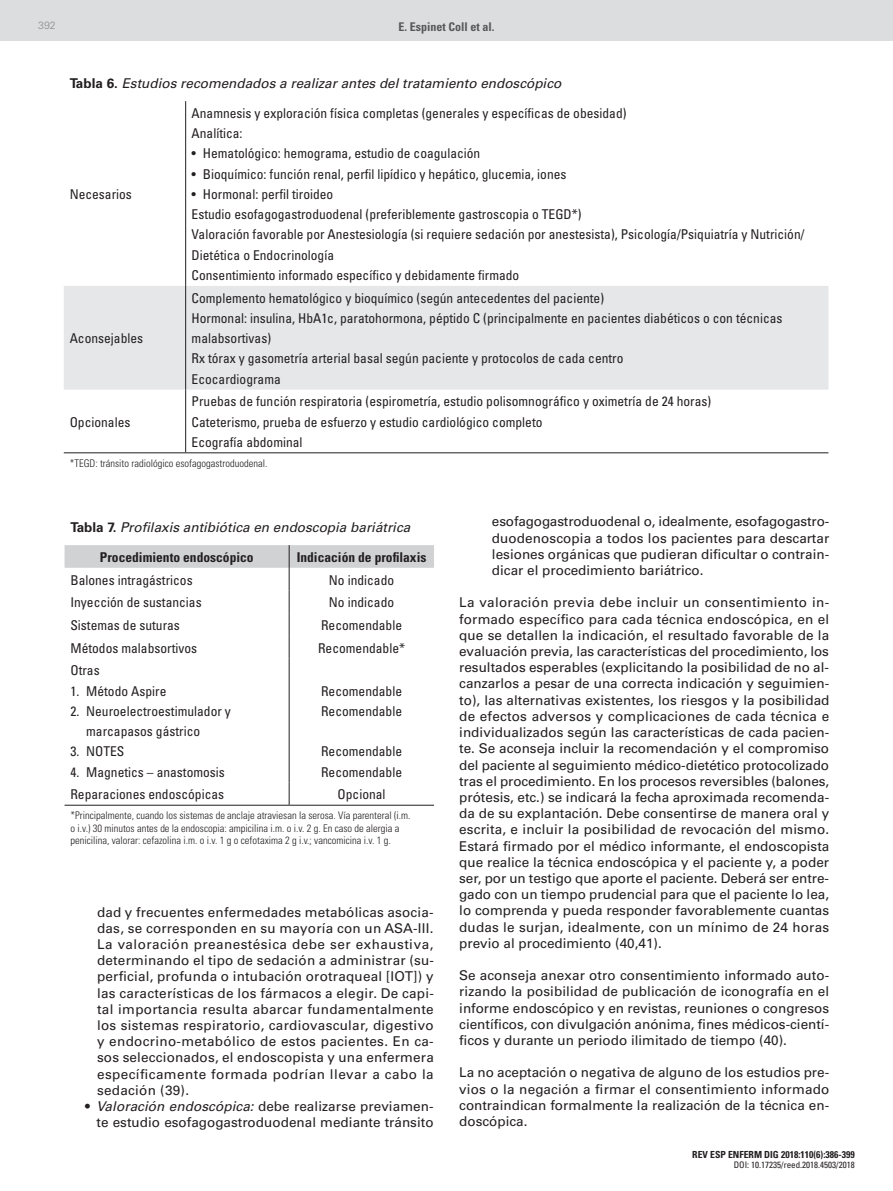
<style>
.page{position:relative;width:893px;height:1191px;background:#fff}
.page>*{position:absolute;margin:0;border:0;box-sizing:border-box;transform-origin:0 0}
.t1{font:13.5px/16.2px "Univers";color:#231f20;text-align:justify}
.t2{font:condensed 13.5px/20.2px "Univers";color:#231f20}
.t3{font:italic 13.5px/29.4px "Univers";color:#231f20}
.t4{font:700 condensed 13.5px "Univers";color:#231f20}
.t5{font:700 condensed 12px "Univers";color:#57585a}
.t6{font:300 condensed 10.5px/12px "Univers";color:#231f20}
.t7{font:300 10.5px "Univers";color:#8a8c8f}
.t8{font:700 condensed 9.75px "Univers";color:#231f20}
.t9{font:condensed 9px "Univers";color:#231f20}
.s1{font-weight:700;font-style:normal}
.s2{font-weight:700;font-style:normal;font-stretch:condensed}
.s3{font-style:italic}
</style>
<div class="page">
<div style="left:0;top:0;width:893px;height:40px;background:#dcdddf"></div>
<div style="left:64px;top:286px;width:764px;height:103px;background:#e6e7e9"></div>
<hr style="left:185px;top:101px;width:1px;height:185px;background:#231f20">
<hr style="left:185px;top:286px;width:1px;height:103px;background:#231f20">
<hr style="left:185px;top:389px;width:1px;height:63px;background:#231f20">
<hr style="left:64px;top:452px;width:122px;height:1px;background:#231f20">
<hr style="left:186px;top:452px;width:642px;height:1px;background:#231f20">
<svg style="left:65px;top:545px;width:369px;height:113px"></svg>
<hr style="left:289px;top:658px;width:1px;height:124px;background:#231f20">
<svg style="left:289px;top:782px;width:1px;height:23px"></svg>
<hr style="left:65px;top:805px;width:224px;height:1px;background:#231f20">
<hr style="left:289px;top:805px;width:145px;height:1px;background:#231f20">
<p class="t7" style="left:38px;top:19px;width:19px">392</p>
<p class="t5" style="left:398px;top:19px;width:97px">E. Espinet Coll et al.</p>
<p class="t3" style="left:70px;top:69px;width:493px"><span class="s1">Tabla 6.</span> Estudios recomendados a realizar antes del tratamiento endoscópico</p>
<p class="t2" style="left:70px;top:184px;width:64px">Necesarios</p>
<p class="t2" style="left:70px;top:328px;width:75px">Aconsejables</p>
<p class="t2" style="left:192px;top:103px;width:436px">Anamnesis y exploración física completas (generales y específicas de obesidad)<br>Analítica:</p>
<p class="t2" style="left:192px;top:143px;width:290px">• Hematológico: hemograma, estudio de coagulación</p>
<p class="t2" style="left:192px;top:163px;width:376px">• Bioquímico: función renal, perfil lipídico y hepático, glucemia, iones</p>
<p class="t2" style="left:192px;top:184px;width:614px">• Hormonal: perfil tiroideo<br>Estudio esofagogastroduodenal (preferiblemente gastroscopia o TEGD*)<br>Valoración favorable por Anestesiología (si requiere sedación por anestesista), Psicología/Psiquiatría y Nutrición/ Dietética o Endocrinología<br>Consentimiento informado específico y debidamente firmado</p>
<p class="t2" style="left:192px;top:287px;width:592px">Complemento hematológico y bioquímico (según antecedentes del paciente)<br>Hormonal: insulina, HbA1c, paratohormona, péptido C (principalmente en pacientes diabéticos o con técnicas malabsortivas)<br>Rx tórax y gasometría arterial basal según paciente y protocolos de cada centro<br>Ecocardiograma</p>
<p class="t2" style="left:192px;top:391px;width:521px">Pruebas de función respiratoria (espirometría, estudio polisomnográfico y oximetría de 24 horas)<br>Cateterismo, prueba de esfuerzo y estudio cardiológico completo<br>Ecografía abdominal</p>
<p class="t6" style="left:70px;top:457px;width:199px">*TEGD: tránsito radiológico esofagogastroduodenal.</p>
<p class="t2" style="left:70px;top:411px;width:62px">Opcionales</p>
<p class="t3" style="left:100px;top:513px;width:312px;text-indent:-29px"><span class="s1">Tabla 7.</span> Profilaxis antibiótica en endoscopia bariátrica<br><span class="s2">Procedimiento endoscópico</span></p>
<p class="t4" style="left:297px;top:549px;width:131px">Indicación de profilaxis</p>
<p class="t2" style="left:70px;top:569px;width:124px">Balones intragástricos</p>
<p class="t2" style="left:329px;top:569px;width:67px">No indicado</p>
<p class="t2" style="left:70px;top:592px;width:133px">Inyección de sustancias</p>
<p class="t2" style="left:329px;top:592px;width:67px">No indicado</p>
<p class="t2" style="left:70px;top:615px;width:111px">Sistemas de suturas</p>
<p class="t2" style="left:321px;top:615px;width:82px">Recomendable</p>
<p class="t2" style="left:70px;top:637px;width:128px">Métodos malabsortivos</p>
<p class="t2" style="left:318px;top:637px;width:88px">Recomendable*</p>
<p class="t2" style="left:70px;top:660px;width:31px">Otras</p>
<p class="t2" style="left:70px;top:680px;width:97px">1. Método Aspire</p>
<p class="t2" style="left:86px;top:700px;width:146px;text-indent:-16px">2. Neuroelectroestimulador y marcapasos gástrico</p>
<p class="t2" style="left:70px;top:741px;width:55px">3. NOTES</p>
<p class="t2" style="left:70px;top:761px;width:156px">4. Magnetics – anastomosis</p>
<p class="t2" style="left:321px;top:680px;width:82px">Recomendable<br>Recomendable</p>
<p class="t2" style="left:321px;top:741px;width:82px">Recomendable<br>Recomendable</p>
<p class="t2" style="left:70px;top:784px;width:155px">Reparaciones endoscópicas</p>
<p class="t2" style="left:338px;top:784px;width:49px">Opcional</p>
<p class="t6" style="left:70px;top:809px;width:341px">*Principalmente, cuando los sistemas de anclaje atraviesan la serosa. Vía parenteral (i.m. o i.v.) 30 minutos antes de la endoscopia: ampicilina i.m. o i.v. 2 g. En caso de alergia a penicilina, valorar: cefazolina i.m. o i.v. 1 g o cefotaxima 2 g i.v.; vancomicina i.v. 1 g.</p>
<p class="t1" style="left:97px;top:903px;width:338px">dad y frecuentes enfermedades metabólicas asocia&shy;das, se corresponden en su mayoría con un ASA-III.<br>La valoración preanestésica debe ser exhaustiva, determinando el tipo de sedación a administrar (su&shy;perficial, profunda o intubación orotraqueal [IOT]) y las características de los fármacos a elegir. De capi&shy;tal importancia resulta abarcar fundamentalmente los sistemas respiratorio, cardiovascular, digestivo y endocrino-metabólico de estos pacientes. En ca&shy;sos seleccionados, el endoscopista y una enfermera específicamente formada podrían llevar a cabo la sedación (39).</p>
<p class="t1" style="left:85px;top:1098px;width:350px;text-align:right">• <span class="s3">Valoración endoscópica:</span> debe realizarse previamen&shy;te estudio esofagogastroduodenal mediante tránsito</p>
<p class="t1" style="left:492px;top:513px;width:339px">esofagogastroduodenal o, idealmente, esofagogastro&shy;duodenoscopia a todos los pacientes para descartar lesiones orgánicas que pudieran dificultar o contrain&shy;dicar el procedimiento bariátrico.</p>
<p class="t1" style="left:459px;top:594px;width:372px">La valoración previa debe incluir un consentimiento in&shy;formado específico para cada técnica endoscópica, en el que se detallen la indicación, el resultado favorable de la evaluación previa, las características del procedimiento, los resultados esperables (explicitando la posibilidad de no al&shy;canzarlos a pesar de una correcta indicación y seguimien&shy;to), las alternativas existentes, los riesgos y la posibilidad de efectos adversos y complicaciones de cada técnica e individualizados según las características de cada pacien&shy;te. Se aconseja incluir la recomendación y el compromiso del paciente al seguimiento médico-dietético protocolizado tras el procedimiento. En los procesos reversibles (balones, prótesis, etc.) se indicará la fecha aproximada recomenda&shy;da de su explantación. Debe consentirse de manera oral y escrita, e incluir la posibilidad de revocación del mismo.<br>Estará firmado por el médico informante, el endoscopista que realice la técnica endoscópica y el paciente y, a poder ser, por un testigo que aporte el paciente. Deberá ser entre&shy;gado con un tiempo prudencial para que el paciente lo lea, lo comprenda y pueda responder favorablemente cuantas dudas le surjan, idealmente, con un mínimo de 24 horas previo al procedimiento (40,41).</p>
<p class="t1" style="left:459px;top:967px;width:372px">Se aconseja anexar otro consentimiento informado auto&shy;rizando la posibilidad de publicación de iconografía en el informe endoscópico y en revistas, reuniones o congresos científicos, con divulgación anónima, fines médicos-cientí&shy;ficos y durante un periodo ilimitado de tiempo (40).</p>
<p class="t1" style="left:459px;top:1064px;width:372px">La no aceptación o negativa de alguno de los estudios pre&shy;vios o la negación a firmar el consentimiento informado contraindican formalmente la realización de la técnica en&shy;doscópica.</p>
<p class="t8" style="left:692px;top:1148px;width:164px">REV ESP ENFERM DIG 2018:110(6):386-399</p>
<p class="t9" style="left:734px;top:1159px;width:122px">DOI: 10.17235/reed.2018.4503/2018</p>
</div>
